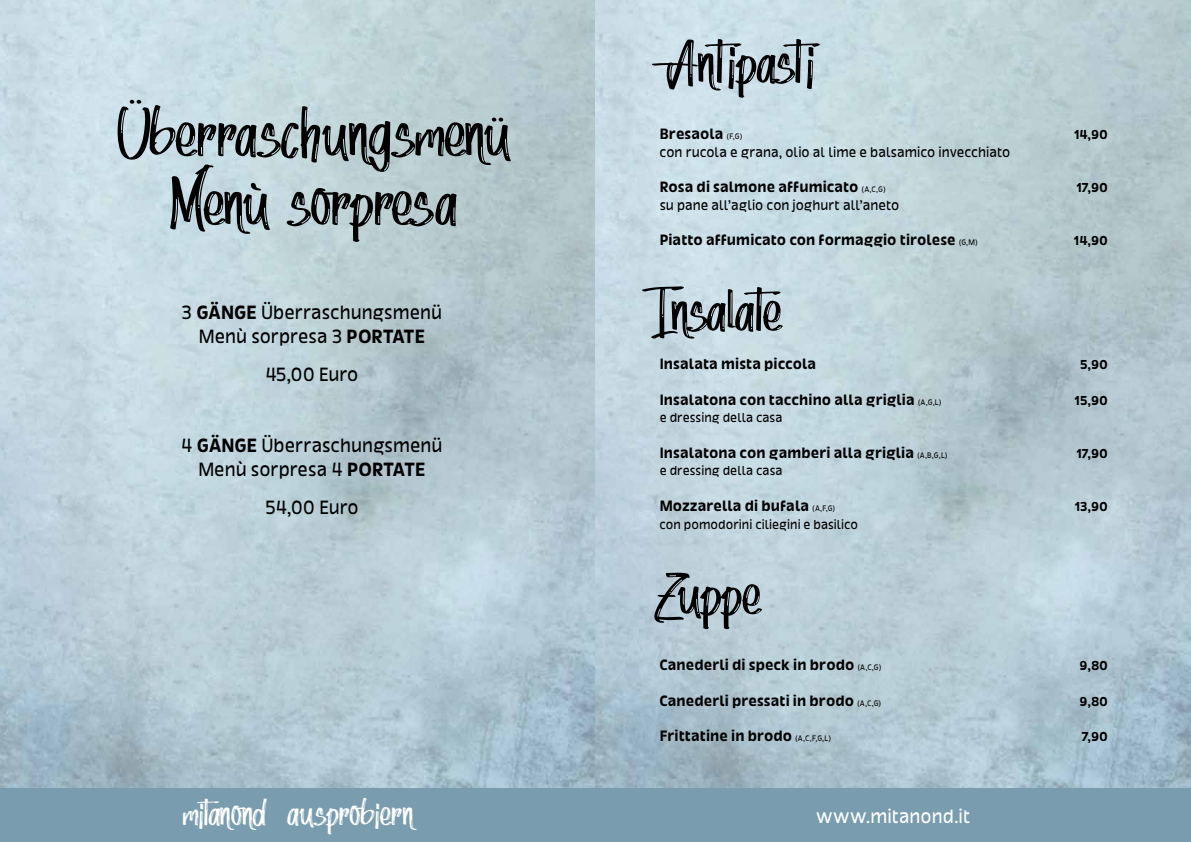
<style>
.page{position:relative;width:1191px;height:842px;background:#fff}
.page>*{position:absolute;margin:0;border:0;box-sizing:border-box;transform-origin:0 0}
.t1{font:82.4px/68.8px "Red Lipstick Personal Use";color:#000;text-align:center}
.t2{font:72.9px "Red Lipstick Personal Use";letter-spacing:.005em;color:#000}
.t3{font:44.1px "Red Lipstick Personal Use";color:#fff}
.t4{font:20px/24px "Dina Chaumont Text";color:#000;text-align:center}
.t5{font:20px "Dina Chaumont Text";color:#fff}
.t6{font:700 15.6px "Dina Chaumont Text";letter-spacing:.005em;color:#000}
.t7{font:14.6px "Dina Chaumont Text";color:#000}
.t8{font:13.5px "Dina Chaumont Text";color:#000}
.t9{font:700 13.5px "Dina Chaumont Text";letter-spacing:-.015em;color:#000}
.s1{font-weight:700}
.s2{font-weight:400;font-size:8.3px}
</style>
<div class="page">
<div style="left:0;top:789px;width:595px;height:53px;background:#799daf"></div>
<div style="left:595px;top:789px;width:596px;height:53px;background:#799daf"></div>
<h1 class="t1" style="left:114px;top:100px;width:396px">Überraschungsmenü<br>Menù sorpresa</h1>
<p class="t4" style="left:182px;top:300px;width:262px">3 <span class="s1">GÄNGE</span> Überraschungsmenü<br>Menù sorpresa 3 <span class="s1">PORTATE</span></p>
<p class="t4" style="left:265px;top:362px;width:95px">45,00 Euro</p>
<p class="t4" style="left:181px;top:433px;width:263px">4 <span class="s1">GÄNGE</span> Überraschungsmenü<br>Menù sorpresa 4 <span class="s1">PORTATE</span></p>
<p class="t4" style="left:265px;top:495px;width:95px">54,00 Euro</p>
<h3 class="t3" style="left:182px;top:793px;width:232px">mitanond ausprobiern</h3>
<h2 class="t2" style="left:652px;top:28px;width:164px">Antipasti</h2>
<p class="t6" style="left:660px;top:125px;width:84px">Bresaola <span class="s2">(F,G)</span></p>
<p class="t9" style="left:1074px;top:127px;width:36px">14,90</p>
<p class="t7" style="left:659px;top:143px;width:352px">con rucola e grana, olio al lime e balsamico invecchiato</p>
<p class="t6" style="left:660px;top:178px;width:227px">Rosa di salmone affumicato <span class="s2">(A,C,G)</span></p>
<p class="t9" style="left:1076px;top:180px;width:33px">17,90</p>
<p class="t7" style="left:659px;top:197px;width:241px">su pane all’aglio con joghurt all’aneto</p>
<p class="t6" style="left:660px;top:231px;width:320px">Piatto affumicato con formaggio tirolese <span class="s2">(G,M)</span></p>
<p class="t9" style="left:1074px;top:233px;width:36px">14,90</p>
<h2 class="t2" style="left:641px;top:276px;width:141px">Insalate</h2>
<p class="t6" style="left:660px;top:355px;width:158px">Insalata mista piccola</p>
<p class="t9" style="left:1080px;top:357px;width:30px">5,90</p>
<p class="t6" style="left:660px;top:390px;width:283px">Insalatona con tacchino alla griglia <span class="s2">(A,G,L)</span></p>
<p class="t9" style="left:1074px;top:392px;width:35px">15,90</p>
<p class="t8" style="left:660px;top:410px;width:124px">e dressing della casa</p>
<p class="t6" style="left:660px;top:444px;width:289px">Insalatona con gamberi alla griglia <span class="s2">(A,B,G,L)</span></p>
<p class="t9" style="left:1076px;top:446px;width:33px">17,90</p>
<p class="t8" style="left:660px;top:463px;width:124px">e dressing della casa</p>
<p class="t6" style="left:660px;top:497px;width:177px">Mozzarella di bufala <span class="s2">(A,F,G)</span></p>
<p class="t9" style="left:1074px;top:499px;width:35px">13,90</p>
<p class="t8" style="left:659px;top:516px;width:200px">con pomodorini ciliegini e basilico</p>
<h2 class="t2" style="left:652px;top:560px;width:109px">Zuppe</h2>
<p class="t6" style="left:659px;top:656px;width:223px">Canederli di speck in brodo <span class="s2">(A,C,G)</span></p>
<p class="t9" style="left:1079px;top:658px;width:30px">9,80</p>
<p class="t6" style="left:659px;top:692px;width:223px">Canederli pressati in brodo <span class="s2">(A,C,G)</span></p>
<p class="t9" style="left:1079px;top:694px;width:30px">9,80</p>
<p class="t6" style="left:660px;top:727px;width:173px">Frittatine in brodo <span class="s2">(A,C,F,G,L)</span></p>
<p class="t9" style="left:1081px;top:729px;width:28px">7,90</p>
<p class="t5" style="left:816px;top:805px;width:156px">www.mitanond.it</p>
</div>
